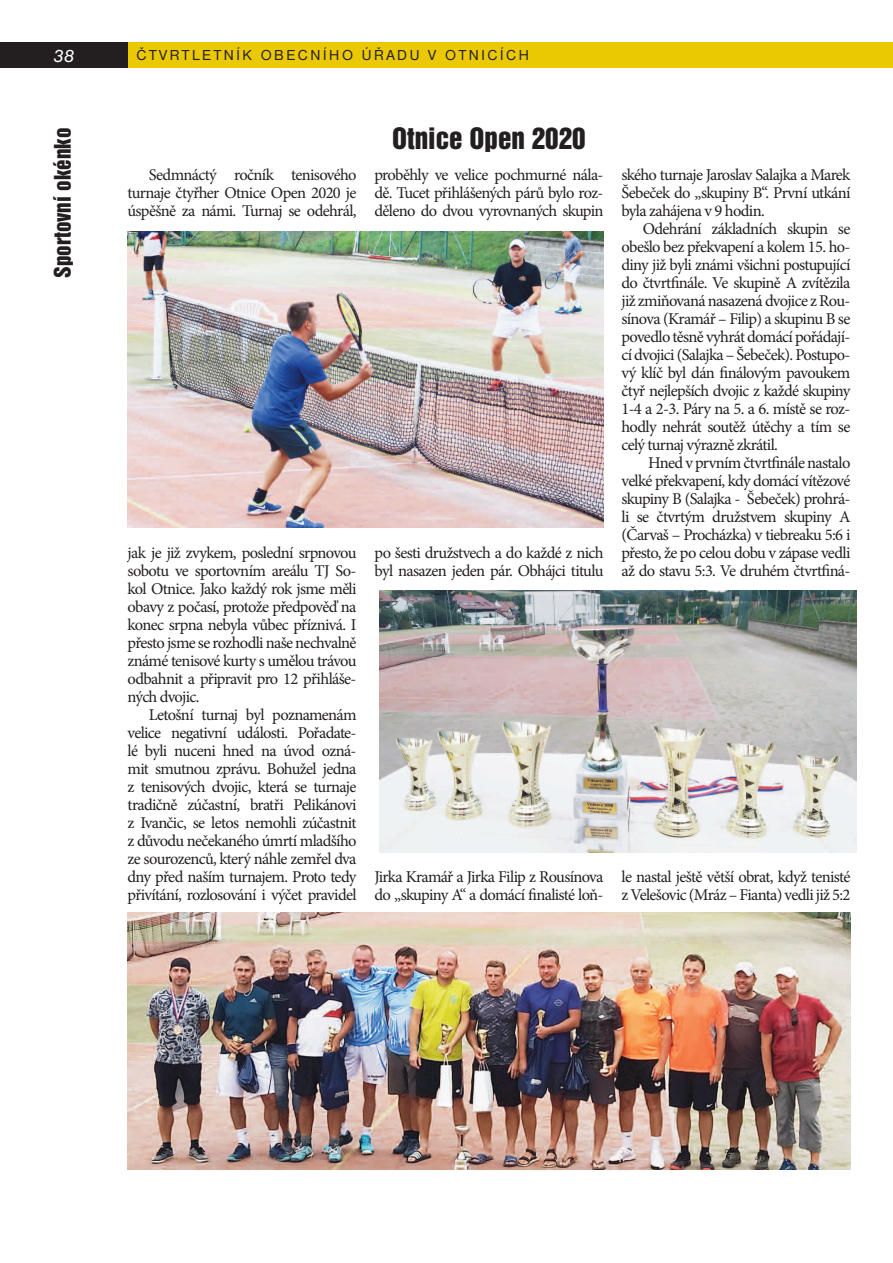
<style>
.page{position:relative;width:893px;height:1263px;background:#fff}
.page>*{position:absolute;margin:0;border:0;box-sizing:border-box;transform-origin:0 0}
.t1{font:27px "Helvetica Inserat CE";color:#231f20}
.t2{font:21px "Helvetica Inserat CE";color:#231f20}
.t3{font:italic 18px "Nimbus Sans DCE";color:#fff}
.t4{font:16.5px/18px "Minion Pro";letter-spacing:-.04em;color:#231f20;text-align:justify}
.t5{font:15px "Nimbus Sans DCE";letter-spacing:.17em;color:#231f20}
</style>
<div class="page">
<div style="left:0;top:43px;width:893px;height:25px;background:#eac802"></div>
<div style="left:0;top:43px;width:128px;height:25px;background:#231f20"></div>
<img style="left:128px;top:231px;width:476px;height:296px">
<img style="left:380px;top:591px;width:476px;height:262px">
<img style="left:128px;top:912px;width:722px;height:257px">
<p class="t3" style="left:53px;top:46px;width:23px">38</p>
<p class="t2" style="left:50px;top:278px;width:151px;rotate:-90deg">SPORTOVNÍ OKÉNKO</p>
<p class="t5" style="left:136px;top:47px;width:394px">ČTVRTLETNÍK OBECNÍHO ÚŘADU V OTNICÍCH</p>
<p class="t4" style="left:128px;top:166px;width:230px;text-indent:21px">Sedmnáctý ročník tenisového turnaje čtyřher Otnice Open 2020 je úspěšně za námi. Turnaj se odehrál,</p>
<p class="t4" style="left:128px;top:544px;width:230px">jak je již zvykem, poslední srpnovou sobotu ve sportovním areálu TJ So&shy;kol Otnice. Jako každý rok jsme měli obavy z počasí, protože předpověď na konec srpna nebyla vůbec příznivá. I přesto jsme se rozhodli naše nechvalně známé tenisové kurty s umělou trávou odbahnit a připravit pro 12 přihláše&shy;ných dvojic.</p>
<p class="t4" style="left:128px;top:706px;width:230px;text-indent:21px">Letošní turnaj byl poznamenám velice negativní události. Pořadate&shy;lé byli nuceni hned na úvod ozná&shy;mit smutnou zprávu. Bohužel jedna z tenisových dvojic, která se turnaje tradičně zúčastní, bratři Pelikánovi z Ivančic, se letos nemohli zúčastnit z důvodu nečekaného úmrtí mladšího ze sourozenců, který náhle zemřel dva dny před naším turnajem. Proto tedy přivítání, rozlosování i výčet pravidel</p>
<h1 class="t1" style="left:392px;top:122px;width:195px">OTNICE OPEN 2020</h1>
<p class="t4" style="left:375px;top:166px;width:230px">proběhly ve velice pochmurné nála&shy;dě. Tucet přihlášených párů bylo roz&shy;děleno do dvou vyrovnaných skupin</p>
<p class="t4" style="left:375px;top:544px;width:230px">po šesti družstvech a do každé z nich byl nasazen jeden pár. Obhájci titulu</p>
<p class="t4" style="left:621px;top:166px;width:230px">ského turnaje Jaroslav Salajka a Marek Šebeček do „skupiny B“. První utkání byla zahájena v 9 hodin.</p>
<p class="t4" style="left:621px;top:220px;width:230px;text-indent:21px">Odehrání základních skupin se obešlo bez překvapení a kolem 15. ho&shy;diny již byli známi všichni postupující do čtvrtfinále. Ve skupině A zvítězila již zmiňovaná nasazená dvojice z Rou&shy;sínova (Kramář – Filip) a skupinu B se povedlo těsně vyhrát domácí pořádají&shy;cí dvojici (Salajka – Šebeček). Postupo&shy;vý klíč byl dán finálovým pavoukem čtyř nejlepších dvojic z každé skupiny 1-4 a 2-3. Páry na 5. a 6. místě se roz&shy;hodly nehrát soutěž útěchy a tím se celý turnaj výrazně zkrátil.</p>
<p class="t4" style="left:621px;top:454px;width:230px;text-indent:27px">Hned v prvním čtvrtfinále nastalo velké překvapení, kdy domácí vítězové skupiny B (Salajka - Šebeček) prohrá&shy;li se čtvrtým družstvem skupiny A (Čarvaš – Procházka) v tiebreaku 5:6 i přesto, že po celou dobu v zápase vedli až do stavu 5:3. Ve druhém čtvrtfiná-</p>
<p class="t4" style="left:375px;top:868px;width:230px">Jirka Kramář a Jirka Filip z Rousínova do „skupiny A“ a domácí finalisté loň-</p>
<p class="t4" style="left:621px;top:868px;width:230px">le nastal ještě větší obrat, když tenisté z Velešovic (Mráz – Fianta) vedli již 5:2</p>
</div>
